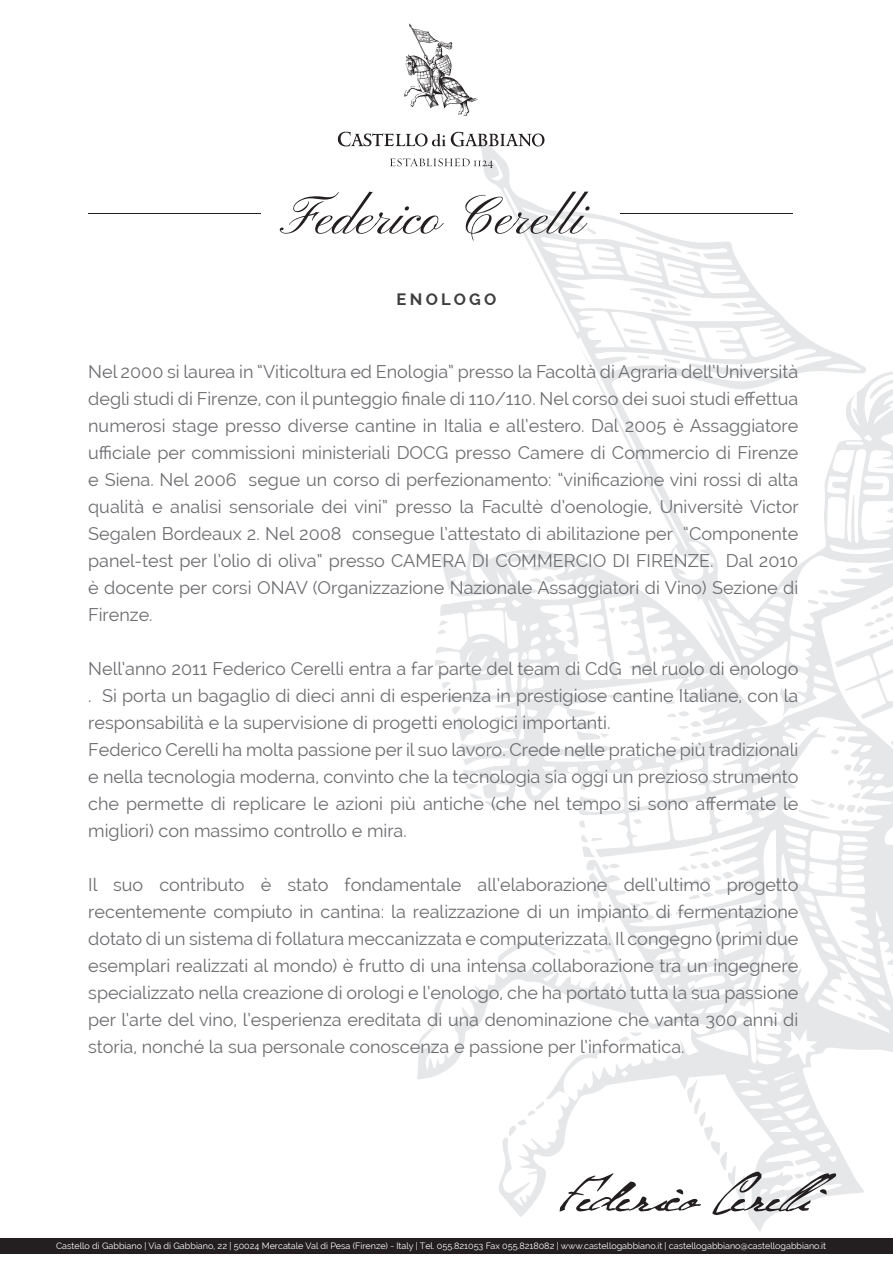
<style>
.page{position:relative;width:893px;height:1263px;background:#fff}
.page>*{position:absolute;margin:0;border:0;box-sizing:border-box;transform-origin:0 0}
.t1{font:60px "Jellyka Garede Chambord";color:#231f20}
.t2{font:54px "Pinyon Script";color:#231f20}
.t3{font:18px/27px "Raleway";color:#6c6d70;text-align:justify}
.t4{font:700 16.5px "Raleway";letter-spacing:.2em;color:#3e3e3f}
.t5{font:9px "Raleway";color:#fff}
</style>
<div class="page">
<svg style="left:417px;top:137px;width:476px;height:1095px"></svg>
<svg style="left:498px;top:942px;width:60px;height:22px"></svg>
<svg style="left:579px;top:796px;width:17px;height:7px"></svg>
<svg style="left:687px;top:1078px;width:58px;height:130px"></svg>
<svg style="left:435px;top:660px;width:12px;height:6px"></svg>
<svg style="left:580px;top:781px;width:8px;height:9px"></svg>
<svg style="left:451px;top:706px;width:23px;height:35px"></svg>
<svg style="left:465px;top:783px;width:17px;height:16px"></svg>
<svg style="left:579px;top:820px;width:6px;height:7px"></svg>
<svg style="left:437px;top:672px;width:14px;height:17px"></svg>
<svg style="left:630px;top:892px;width:84px;height:28px"></svg>
<svg style="left:438px;top:620px;width:10px;height:14px"></svg>
<svg style="left:502px;top:728px;width:9px;height:4px"></svg>
<svg style="left:507px;top:1032px;width:134px;height:105px"></svg>
<svg style="left:589px;top:864px;width:31px;height:59px"></svg>
<svg style="left:580px;top:834px;width:22px;height:23px"></svg>
<svg style="left:582px;top:949px;width:22px;height:4px"></svg>
<svg style="left:677px;top:848px;width:57px;height:38px"></svg>
<svg style="left:495px;top:717px;width:8px;height:4px"></svg>
<div style="left:885px;top:613px;width:8px;height:5px;background:#e6e7e9;border-radius:50%"></div>
<svg style="left:864px;top:617px;width:29px;height:22px"></svg>
<svg style="left:871px;top:596px;width:22px;height:14px"></svg>
<svg style="left:666px;top:701px;width:9px;height:3px"></svg>
<svg style="left:667px;top:711px;width:35px;height:30px"></svg>
<svg style="left:573px;top:721px;width:36px;height:19px"></svg>
<svg style="left:595px;top:693px;width:46px;height:7px"></svg>
<svg style="left:836px;top:736px;width:9px;height:6px"></svg>
<svg style="left:844px;top:764px;width:8px;height:7px"></svg>
<svg style="left:831px;top:749px;width:8px;height:5px"></svg>
<svg style="left:848px;top:779px;width:7px;height:7px"></svg>
<svg style="left:798px;top:792px;width:66px;height:32px"></svg>
<svg style="left:721px;top:303px;width:20px;height:5px"></svg>
<svg style="left:629px;top:288px;width:64px;height:28px"></svg>
<svg style="left:845px;top:568px;width:17px;height:4px"></svg>
<svg style="left:808px;top:590px;width:20px;height:14px"></svg>
<svg style="left:638px;top:355px;width:11px;height:4px"></svg>
<svg style="left:636px;top:237px;width:23px;height:7px"></svg>
<svg style="left:668px;top:247px;width:33px;height:10px"></svg>
<svg style="left:587px;top:228px;width:9px;height:7px"></svg>
<svg style="left:841px;top:940px;width:17px;height:8px"></svg>
<svg style="left:609px;top:608px;width:7px;height:5px"></svg>
<svg style="left:620px;top:621px;width:9px;height:4px"></svg>
<svg style="left:528px;top:576px;width:39px;height:17px"></svg>
<svg style="left:517px;top:566px;width:11px;height:4px"></svg>
<svg style="left:857px;top:1012px;width:8px;height:7px"></svg>
<svg style="left:842px;top:995px;width:10px;height:6px"></svg>
<svg style="left:794px;top:1170px;width:23px;height:20px"></svg>
<svg style="left:633px;top:819px;width:9px;height:5px"></svg>
<svg style="left:652px;top:646px;width:5px;height:8px"></svg>
<svg style="left:870px;top:380px;width:23px;height:19px"></svg>
<svg style="left:672px;top:771px;width:14px;height:5px"></svg>
<svg style="left:727px;top:801px;width:9px;height:5px"></svg>
<svg style="left:623px;top:328px;width:28px;height:16px"></svg>
<svg style="left:664px;top:329px;width:106px;height:46px"></svg>
<div style="left:0;top:1238px;width:893px;height:15px;background:#231f20"></div>
<svg style="left:404px;top:23px;width:74px;height:93px"></svg>
<svg style="left:337px;top:131px;width:207px;height:16px"></svg>
<svg style="left:390px;top:158px;width:103px;height:10px"></svg>
<hr style="left:88px;top:213px;width:173px;height:1px;background:#231f20">
<hr style="left:620px;top:213px;width:173px;height:1px;background:#231f20">
<h2 class="t2" style="left:284px;top:187px;width:305px">Federico Cerelli</h2>
<p class="t4" style="left:396px;top:290px;width:101px">ENOLOGO</p>
<p class="t3" style="left:88px;top:358px;width:712px">Nel 2000 si laurea in “Viticoltura ed Enologia” presso la Facoltà di Agraria dell’Università degli studi di Firenze, con il punteggio finale di 110/110. Nel corso dei suoi studi effettua numerosi stage presso diverse cantine in Italia e all’estero. Dal 2005 è Assaggiatore ufficiale per commissioni ministeriali DOCG presso Camere di Commercio di Firenze e Siena. Nel 2006 segue un corso di perfezionamento: “vinificazione vini rossi di alta qualità e analisi sensoriale dei vini” presso la Facultè d’oenologie, Universitè Victor Segalen Bordeaux 2. Nel 2008 consegue l’attestato di abilitazione per “Componente panel-test per l’olio di oliva” presso CAMERA DI COMMERCIO DI FIRENZE. Dal 2010 è docente per corsi ONAV (Organizzazione Nazionale Assaggiatori di Vino) Sezione di Firenze.</p>
<p class="t3" style="left:88px;top:655px;width:712px;text-align:left">Nell’anno 2011 Federico Cerelli entra a far parte del team di CdG nel ruolo di enologo . Si porta un bagaglio di dieci anni di esperienza in prestigiose cantine Italiane, con la responsabilità e la supervisione di progetti enologici importanti.<br>Federico Cerelli ha molta passione per il suo lavoro. Crede nelle pratiche più tradizionali e nella tecnologia moderna, convinto che la tecnologia sia oggi un prezioso strumento che permette di replicare le azioni più antiche (che nel tempo si sono affermate le migliori) con massimo controllo e mira.</p>
<p class="t3" style="left:88px;top:871px;width:712px">Il suo contributo è stato fondamentale all’elaborazione dell’ultimo progetto recentemente compiuto in cantina: la realizzazione di un impianto di fermentazione dotato di un sistema di follatura meccanizzata e computerizzata. Il congegno (primi due esemplari realizzati al mondo) è frutto di una intensa collaborazione tra un ingegnere specializzato nella creazione di orologi e l’enologo, che ha portato tutta la sua passione per l’arte del vino, l’esperienza ereditata di una denominazione che vanta 300 anni di storia, nonché la sua personale conoscenza e passione per l’informatica.</p>
<h1 class="t1" style="left:560px;top:1168px;width:278px">Federico Cerelli</h1>
<p class="t5" style="left:56px;top:1241px;width:772px">Castello di Gabbiano | Via di Gabbiano, 22 | 50024 Mercatale Val di Pesa (Firenze) - Italy | Tel. 055.821053 Fax 055.8218082 | www.castellogabbiano.it | castellogabbiano@castellogabbiano.it</p>
</div>
